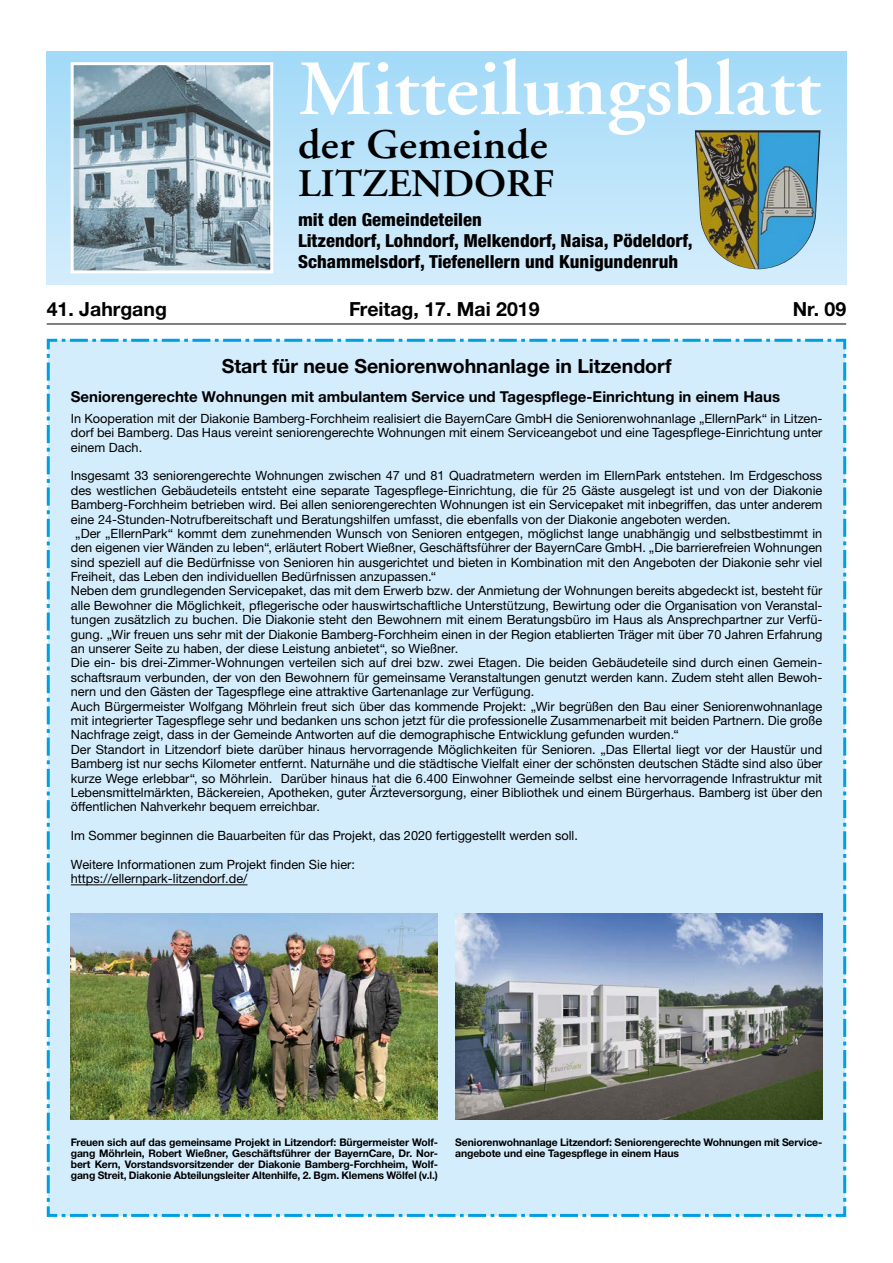
<style>
.page{position:relative;width:893px;height:1263px;background:#fff}
.page>*{position:absolute;margin:0;border:0;box-sizing:border-box;transform-origin:0 0}
.t1{font:600 78px "Adobe Garamond";color:#fff;scale:1.04 1}
.t2{font:600 42px "Adobe Garamond";letter-spacing:.01em;color:#000;scale:1.04 1}
.t3{font:600 39px "Adobe Garamond";letter-spacing:-.005em;color:#000;scale:1.04 1}
.t4{font:700 19.5px "Helvetica Neue LTW1 G";color:#000}
.t5{font:800 condensed 18px/21px "Helvetica Neue";color:#000;scale:1.04 1}
.t6{font:700 15px "Helvetica Neue LTW1 G";color:#000}
.t7{font:12.75px/14.4px "Helvetica Neue LTW1 G";color:#000;text-align:justify}
.t8{font:700 10.5px/11.2px "Helvetica Neue LTW1 G";letter-spacing:-.01em;color:#000;text-align:justify}
</style>
<div class="page">
<div style="left:47px;top:51px;width:799px;height:234px;background:linear-gradient(to bottom,#a2daf8,#d4edfc)"></div>
<hr style="left:47px;top:324px;width:799px;height:1px;background:#000">
<img style="left:695px;top:130px;width:125px;height:139px">
<svg style="left:69px;top:61px;width:206px;height:214px;background:#95a8b2"></svg>
<div style="left:46px;top:338px;width:801px;height:879px;background:#d4edfc"></div>
<hr style="left:71px;top:884px;width:177px;height:1px;background:#000">
<img style="left:71px;top:913px;width:367px;height:207px">
<img style="left:455px;top:913px;width:367px;height:207px">
<h1 class="t1" style="left:298px;top:46px;width:504px">Mitteilungsblatt</h1>
<h2 class="t2" style="left:298px;top:122px;width:241px">der Gemeinde</h2>
<h3 class="t3" style="left:298px;top:162px;width:248px">LITZENDORF</h3>
<h3 class="t5" style="left:298px;top:209px;width:381px">mit den Gemeindeteilen<br>Litzendorf, Lohndorf, Melkendorf, Naisa, Pödeldorf,<br>Schammelsdorf, Tiefenellern und Kunigundenruh</h3>
<h3 class="t4" style="left:47px;top:297px;width:122px">41. Jahrgang</h3>
<h3 class="t4" style="left:349px;top:297px;width:192px">Freitag, 17. Mai 2019</h3>
<h3 class="t4" style="left:793px;top:297px;width:55px">Nr. 09</h3>
<h3 class="t4" style="left:222px;top:354px;width:451px">Start für neue Seniorenwohnanlage in Litzendorf</h3>
<p class="t6" style="left:71px;top:387px;width:711px">Seniorengerechte Wohnungen mit ambulantem Service und Tagespflege-Einrichtung in einem Haus</p>
<p class="t7" style="left:71px;top:411px;width:753px">In Kooperation mit der Diakonie Bamberg-Forchheim realisiert die BayernCare GmbH die Seniorenwohnanlage „EllernPark“ in Litzen&shy;dorf bei Bamberg. Das Haus vereint seniorengerechte Wohnungen mit einem Serviceangebot und eine Tagespflege-Einrichtung unter einem Dach.</p>
<p class="t7" style="left:71px;top:468px;width:753px">Insgesamt 33 seniorengerechte Wohnungen zwischen 47 und 81 Quadratmetern werden im EllernPark entstehen. Im Erdgeschoss</p>
<p class="t7" style="left:71px;top:483px;width:753px">des westlichen Gebäudeteils entsteht eine separate Tagespflege-Einrichtung, die für 25 Gäste ausgelegt ist und von der Diakonie</p>
<p class="t7" style="left:71px;top:497px;width:753px">Bamberg-Forchheim betrieben wird. Bei allen seniorengerechten Wohnungen ist ein Servicepaket mit inbegriffen, das unter anderem</p>
<p class="t7" style="left:71px;top:512px;width:661px">eine 24-Stunden-Notrufbereitschaft und Beratungshilfen umfasst, die ebenfalls von der Diakonie angeboten werden.</p>
<p class="t7" style="left:75px;top:526px;width:749px">„Der „EllernPark“ kommt dem zunehmenden Wunsch von Senioren entgegen, möglichst lange unabhängig und selbstbestimmt in</p>
<p class="t7" style="left:71px;top:540px;width:753px">den eigenen vier Wänden zu leben“, erläutert Robert Wießner, Geschäftsführer der BayernCare GmbH. „Die barrierefreien Wohnungen</p>
<p class="t7" style="left:71px;top:555px;width:753px">sind speziell auf die Bedürfnisse von Senioren hin ausgerichtet und bieten in Kombination mit den Angeboten der Diakonie sehr viel</p>
<p class="t7" style="left:71px;top:569px;width:367px">Freiheit, das Leben den individuellen Bedürfnissen anzupassen.“</p>
<p class="t7" style="left:71px;top:584px;width:753px">Neben dem grundlegenden Servicepaket, das mit dem Erwerb bzw. der Anmietung der Wohnungen bereits abgedeckt ist, besteht für</p>
<p class="t7" style="left:71px;top:598px;width:753px">alle Bewohner die Möglichkeit, pflegerische oder hauswirtschaftliche Unterstützung, Bewirtung oder die Organisation von Veranstal-</p>
<p class="t7" style="left:71px;top:612px;width:753px">tungen zusätzlich zu buchen. Die Diakonie steht den Bewohnern mit einem Beratungsbüro im Haus als Ansprechpartner zur Verfü-</p>
<p class="t7" style="left:71px;top:627px;width:753px">gung. „Wir freuen uns sehr mit der Diakonie Bamberg-Forchheim einen in der Region etablierten Träger mit über 70 Jahren Erfahrung</p>
<p class="t7" style="left:71px;top:641px;width:389px">an unserer Seite zu haben, der diese Leistung anbietet“, so Wießner.</p>
<p class="t7" style="left:71px;top:656px;width:753px">Die ein- bis drei-Zimmer-Wohnungen verteilen sich auf drei bzw. zwei Etagen. Die beiden Gebäudeteile sind durch einen Gemein-</p>
<p class="t7" style="left:71px;top:670px;width:753px">schaftsraum verbunden, der von den Bewohnern für gemeinsame Veranstaltungen genutzt werden kann. Zudem steht allen Bewoh-</p>
<p class="t7" style="left:71px;top:684px;width:465px">nern und den Gästen der Tagespflege eine attraktive Gartenanlage zur Verfügung.</p>
<p class="t7" style="left:71px;top:699px;width:753px">Auch Bürgermeister Wolfgang Möhrlein freut sich über das kommende Projekt: „Wir begrüßen den Bau einer Seniorenwohnanlage</p>
<p class="t7" style="left:71px;top:713px;width:753px">mit integrierter Tagespflege sehr und bedanken uns schon jetzt für die professionelle Zusammenarbeit mit beiden Partnern. Die große</p>
<p class="t7" style="left:71px;top:728px;width:609px">Nachfrage zeigt, dass in der Gemeinde Antworten auf die demographische Entwicklung gefunden wurden.“</p>
<p class="t7" style="left:71px;top:742px;width:753px">Der Standort in Litzendorf biete darüber hinaus hervorragende Möglichkeiten für Senioren. „Das Ellertal liegt vor der Haustür und</p>
<p class="t7" style="left:71px;top:756px;width:753px">Bamberg ist nur sechs Kilometer entfernt. Naturnähe und die städtische Vielfalt einer der schönsten deutschen Städte sind also über</p>
<p class="t7" style="left:71px;top:771px;width:753px">kurze Wege erlebbar“, so Möhrlein. Darüber hinaus hat die 6.400 Einwohner Gemeinde selbst eine hervorragende Infrastruktur mit</p>
<p class="t7" style="left:71px;top:785px;width:753px">Lebensmittelmärkten, Bäckereien, Apotheken, guter Ärzteversorgung, einer Bibliothek und einem Bürgerhaus. Bamberg ist über den</p>
<p class="t7" style="left:71px;top:800px;width:251px">öffentlichen Nahverkehr bequem erreichbar.</p>
<p class="t7" style="left:71px;top:828px;width:509px">Im Sommer beginnen die Bauarbeiten für das Projekt, das 2020 fertiggestellt werden soll.</p>
<p class="t7" style="left:71px;top:857px;width:286px">Weitere Informationen zum Projekt finden Sie hier: https://ellernpark-litzendorf.de/</p>
<p class="t8" style="left:71px;top:1136px;width:369px">Freuen sich auf das gemeinsame Projekt in Litzendorf: Bürgermeister Wolf&shy;gang Möhrlein, Robert Wießner, Geschäftsführer der BayernCare, Dr. Nor&shy;bert Kern, Vorstandsvorsitzender der Diakonie Bamberg-Forchheim, Wolf&shy;gang Streit, Diakonie Abteilungsleiter Altenhilfe, 2. Bgm. Klemens Wölfel (v.l.)</p>
<p class="t8" style="left:455px;top:1136px;width:369px">Seniorenwohnanlage Litzendorf: Seniorengerechte Wohnungen mit Service&shy;angebote und eine Tagespflege in einem Haus</p>
</div>
